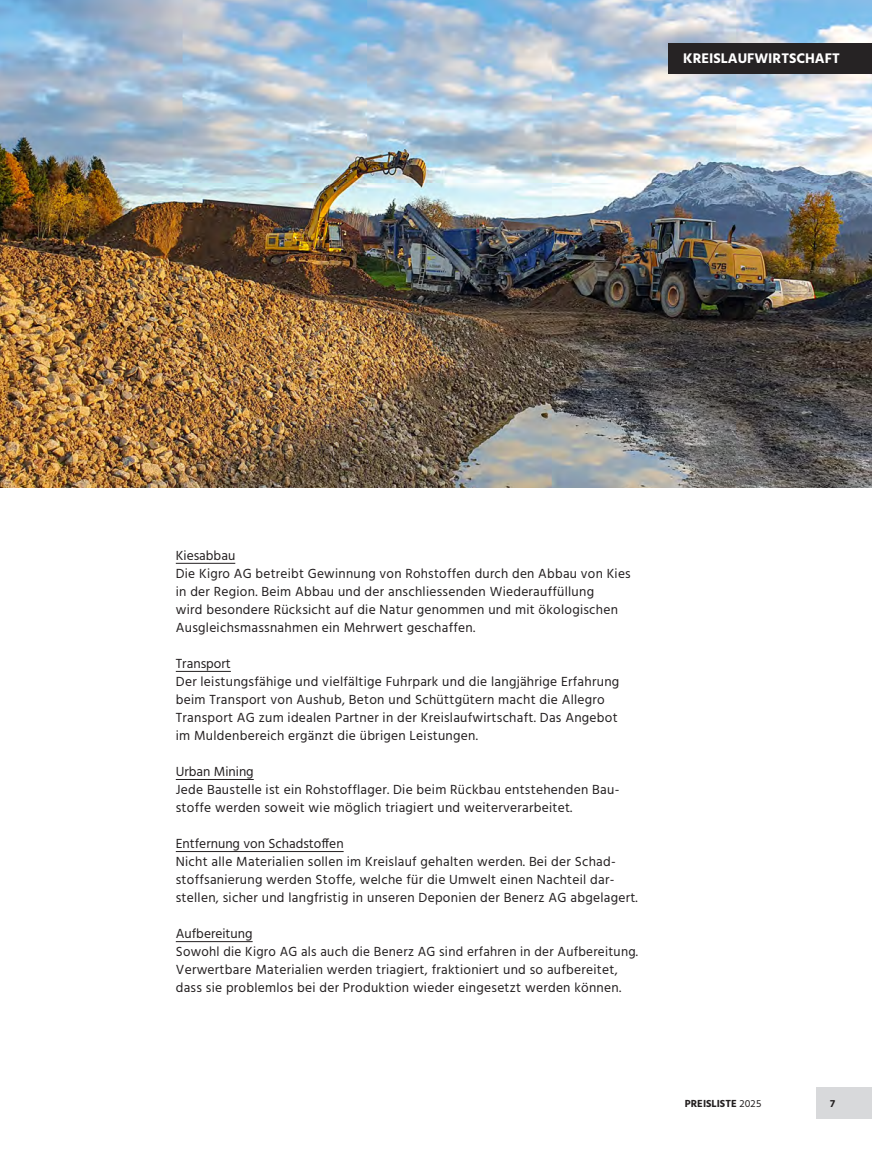
<style>
.page{position:relative;width:872px;height:1149px;background:#fff}
.page>*{position:absolute;margin:0;border:0;box-sizing:border-box;transform-origin:0 0}
.t1{font:700 14.25px "Hind";color:#fff}
.t2{font:13.5px/18px "Hind";letter-spacing:.02em;color:#231f20}
.t3{font:700 10.5px "Hind";color:#231f20}
.s1{font-weight:400}
</style>
<div class="page">
<hr style="left:176px;top:562px;width:59px;height:1px;background:#231f20">
<hr style="left:176px;top:670px;width:55px;height:1px;background:#231f20">
<hr style="left:176px;top:778px;width:78px;height:1px;background:#231f20">
<hr style="left:176px;top:850px;width:168px;height:1px;background:#231f20">
<hr style="left:176px;top:940px;width:77px;height:1px;background:#231f20">
<img style="left:0;top:0;width:872px;height:487px">
<div style="left:816px;top:1086px;width:56px;height:32px;background:#d8d9db"></div>
<div style="left:668px;top:43px;width:204px;height:30px;background:#262324"></div>
<p class="t1" style="left:683px;top:50px;width:158px">KREISLAUFWIRTSCHAFT</p>
<p class="t2" style="left:176px;top:546px;width:456px">Kiesabbau<br>Die Kigro AG betreibt Gewinnung von Rohstoffen durch den Abbau von Kies in der Region. Beim Abbau und der anschliessenden Wiederauffüllung<br>wird besondere Rücksicht auf die Natur genommen und mit ökologischen Ausgleichsmassnahmen ein Mehrwert geschaffen.</p>
<p class="t2" style="left:176px;top:654px;width:445px">Transport<br>Der leistungsfähige und vielfältige Fuhrpark und die langjährige Erfahrung beim Transport von Aushub, Beton und Schüttgütern macht die Allegro Transport AG zum idealen Partner in der Kreislaufwirtschaft. Das Angebot im Muldenbereich ergänzt die übrigen Leistungen.</p>
<p class="t2" style="left:176px;top:762px;width:445px">Urban Mining<br>Jede Baustelle ist ein Rohstofflager. Die beim Rückbau entstehenden Bau&shy;stoffe werden soweit wie möglich triagiert und weiterverarbeitet.</p>
<p class="t2" style="left:176px;top:834px;width:463px">Entfernung von Schadstoffen<br>Nicht alle Materialien sollen im Kreislauf gehalten werden. Bei der Schad&shy;stoffsanierung werden Stoffe, welche für die Umwelt einen Nachteil dar&shy;stellen, sicher und langfristig in unseren Deponien der Benerz AG abgelagert.</p>
<p class="t2" style="left:176px;top:924px;width:464px">Aufbereitung<br>Sowohl die Kigro AG als auch die Benerz AG sind erfahren in der Aufbereitung.<br>Verwertbare Materialien werden triagiert, fraktioniert und so aufbereitet, dass sie problemlos bei der Produktion wieder eingesetzt werden können.</p>
<p class="t3" style="left:685px;top:1096px;width:78px">PREISLISTE <span class="s1">2025</span></p>
<p class="t3" style="left:830px;top:1096px;width:7px">7</p>
</div>
